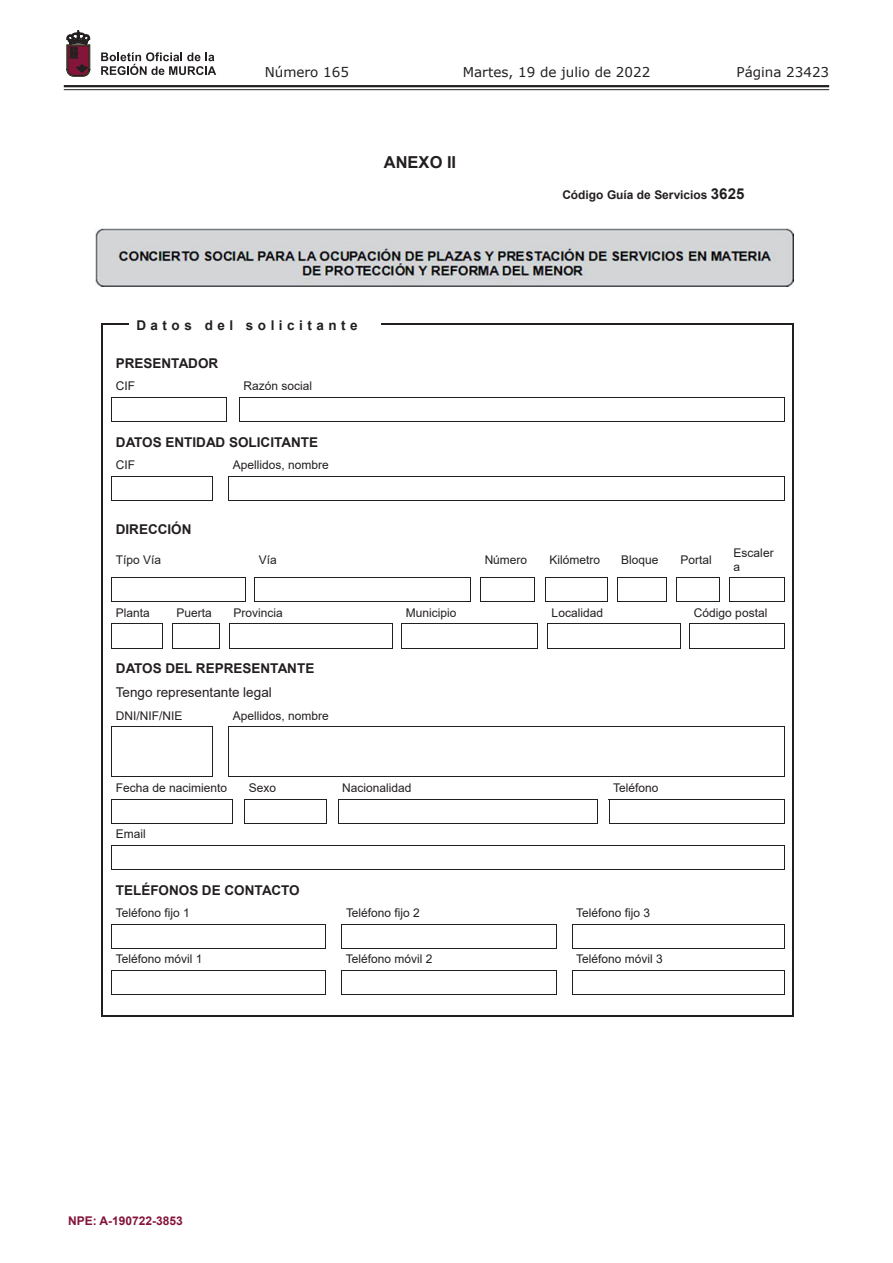
<style>
.page{position:relative;width:893px;height:1263px;background:#fff}
.page>*{position:absolute;margin:0;border:0;box-sizing:border-box;transform-origin:0 0}
.t1{font:700 16.5px "Arial";color:#231f20}
.t2{font:700 13.5px "Arial";color:#231f20}
.t3{font:13.5px "Verdana";color:#231f20}
.t4{font:13.5px "Arial";color:#231f20}
.t5{font:700 13.5px "Arial";letter-spacing:.335em;color:#231f20}
.t6{font:12px/13.8px "Arial";color:#231f20}
.t7{font:700 12px "Arial";color:#231f20}
.t8{font:700 12px "Arial";color:#83143a}
.s1{font-size:15px}
</style>
<div class="page">
<hr style="left:64px;top:85px;width:765px;height:2px;background:#231f20">
<hr style="left:64px;top:89px;width:765px;height:1px;background:#231f20">
<svg style="left:101px;top:52px;width:115px;height:23px"></svg>
<svg style="left:67px;top:31px;width:23px;height:45px"></svg>
<hr style="left:101px;top:323px;width:27px;height:2px;background:#231f20">
<hr style="left:381px;top:323px;width:411px;height:2px;background:#231f20">
<svg style="left:101px;top:325px;width:2px;height:18px"></svg>
<svg style="left:792px;top:323px;width:1px;height:20px"></svg>
<hr style="left:112px;top:397px;width:114px;height:1px;background:#231f20">
<hr style="left:240px;top:397px;width:544px;height:1px;background:#231f20">
<hr style="left:112px;top:421px;width:114px;height:1px;background:#231f20">
<svg style="left:226px;top:397px;width:1px;height:25px"></svg>
<svg style="left:239px;top:397px;width:1px;height:25px"></svg>
<hr style="left:240px;top:421px;width:544px;height:1px;background:#231f20">
<svg style="left:784px;top:397px;width:1px;height:25px"></svg>
<hr style="left:112px;top:476px;width:100px;height:1px;background:#231f20">
<hr style="left:229px;top:476px;width:555px;height:1px;background:#231f20">
<hr style="left:112px;top:500px;width:100px;height:1px;background:#231f20">
<svg style="left:212px;top:476px;width:1px;height:25px"></svg>
<svg style="left:228px;top:476px;width:1px;height:24px"></svg>
<hr style="left:228px;top:500px;width:556px;height:1px;background:#231f20">
<svg style="left:784px;top:476px;width:1px;height:25px"></svg>
<hr style="left:112px;top:577px;width:133px;height:1px;background:#231f20">
<hr style="left:255px;top:577px;width:216px;height:1px;background:#231f20">
<hr style="left:480px;top:577px;width:54px;height:1px;background:#231f20">
<hr style="left:545px;top:577px;width:62px;height:1px;background:#231f20">
<hr style="left:617px;top:577px;width:49px;height:1px;background:#231f20">
<hr style="left:676px;top:577px;width:44px;height:1px;background:#231f20">
<hr style="left:729px;top:577px;width:55px;height:1px;background:#231f20">
<hr style="left:112px;top:602px;width:133px;height:1px;background:#231f20">
<svg style="left:245px;top:577px;width:1px;height:25px"></svg>
<hr style="left:255px;top:602px;width:216px;height:1px;background:#231f20">
<svg style="left:480px;top:578px;width:1px;height:24px"></svg>
<hr style="left:480px;top:602px;width:54px;height:1px;background:#231f20">
<svg style="left:534px;top:577px;width:1px;height:25px"></svg>
<svg style="left:545px;top:578px;width:1px;height:24px"></svg>
<hr style="left:545px;top:602px;width:62px;height:1px;background:#231f20">
<svg style="left:607px;top:577px;width:1px;height:25px"></svg>
<svg style="left:617px;top:578px;width:1px;height:24px"></svg>
<hr style="left:617px;top:602px;width:50px;height:1px;background:#231f20">
<svg style="left:666px;top:577px;width:1px;height:26px"></svg>
<svg style="left:676px;top:578px;width:1px;height:24px"></svg>
<hr style="left:676px;top:602px;width:44px;height:1px;background:#231f20">
<svg style="left:729px;top:578px;width:1px;height:24px"></svg>
<hr style="left:729px;top:602px;width:55px;height:1px;background:#231f20">
<svg style="left:784px;top:577px;width:1px;height:25px"></svg>
<hr style="left:112px;top:624px;width:51px;height:1px;background:#231f20">
<hr style="left:172px;top:624px;width:48px;height:1px;background:#231f20">
<hr style="left:229px;top:624px;width:163px;height:1px;background:#231f20">
<hr style="left:402px;top:624px;width:135px;height:1px;background:#231f20">
<hr style="left:547px;top:624px;width:133px;height:1px;background:#231f20">
<hr style="left:690px;top:624px;width:94px;height:1px;background:#231f20">
<hr style="left:112px;top:648px;width:51px;height:1px;background:#231f20">
<svg style="left:172px;top:625px;width:1px;height:23px"></svg>
<hr style="left:172px;top:648px;width:48px;height:1px;background:#231f20">
<svg style="left:229px;top:625px;width:1px;height:23px"></svg>
<hr style="left:229px;top:648px;width:163px;height:1px;background:#231f20">
<svg style="left:392px;top:624px;width:1px;height:25px"></svg>
<hr style="left:402px;top:648px;width:135px;height:1px;background:#231f20">
<svg style="left:537px;top:624px;width:1px;height:25px"></svg>
<svg style="left:547px;top:625px;width:1px;height:24px"></svg>
<hr style="left:548px;top:648px;width:132px;height:1px;background:#231f20">
<svg style="left:680px;top:624px;width:1px;height:25px"></svg>
<hr style="left:690px;top:648px;width:94px;height:1px;background:#231f20">
<svg style="left:784px;top:624px;width:1px;height:25px"></svg>
<hr style="left:112px;top:726px;width:100px;height:1px;background:#231f20">
<hr style="left:229px;top:726px;width:555px;height:1px;background:#231f20">
<hr style="left:112px;top:731px;width:1px;height:46px;background:#231f20">
<hr style="left:212px;top:731px;width:1px;height:46px;background:#231f20">
<hr style="left:228px;top:731px;width:1px;height:46px;background:#231f20">
<hr style="left:784px;top:731px;width:1px;height:46px;background:#231f20">
<hr style="left:112px;top:777px;width:101px;height:1px;background:#231f20">
<hr style="left:228px;top:777px;width:556px;height:1px;background:#231f20">
<hr style="left:112px;top:799px;width:121px;height:1px;background:#231f20">
<hr style="left:245px;top:799px;width:81px;height:1px;background:#231f20">
<hr style="left:338px;top:799px;width:259px;height:1px;background:#231f20">
<hr style="left:609px;top:799px;width:175px;height:1px;background:#231f20">
<hr style="left:112px;top:823px;width:121px;height:1px;background:#231f20">
<hr style="left:245px;top:823px;width:81px;height:1px;background:#231f20">
<svg style="left:326px;top:799px;width:1px;height:25px"></svg>
<svg style="left:338px;top:800px;width:1px;height:23px"></svg>
<hr style="left:338px;top:823px;width:259px;height:1px;background:#231f20">
<svg style="left:597px;top:799px;width:1px;height:25px"></svg>
<svg style="left:609px;top:800px;width:1px;height:23px"></svg>
<hr style="left:609px;top:823px;width:175px;height:1px;background:#231f20">
<svg style="left:784px;top:799px;width:1px;height:25px"></svg>
<hr style="left:112px;top:845px;width:672px;height:1px;background:#231f20">
<hr style="left:112px;top:869px;width:672px;height:1px;background:#231f20">
<svg style="left:784px;top:845px;width:1px;height:25px"></svg>
<hr style="left:112px;top:924px;width:214px;height:1px;background:#231f20">
<hr style="left:342px;top:924px;width:214px;height:1px;background:#231f20">
<hr style="left:573px;top:924px;width:211px;height:1px;background:#231f20">
<hr style="left:112px;top:948px;width:214px;height:1px;background:#231f20">
<hr style="left:342px;top:948px;width:214px;height:1px;background:#231f20">
<svg style="left:556px;top:924px;width:1px;height:25px"></svg>
<svg style="left:572px;top:924px;width:1px;height:25px"></svg>
<hr style="left:573px;top:948px;width:211px;height:1px;background:#231f20">
<svg style="left:784px;top:924px;width:1px;height:25px"></svg>
<hr style="left:112px;top:970px;width:214px;height:1px;background:#231f20">
<hr style="left:342px;top:970px;width:214px;height:1px;background:#231f20">
<hr style="left:573px;top:970px;width:211px;height:1px;background:#231f20">
<hr style="left:112px;top:994px;width:214px;height:1px;background:#231f20">
<hr style="left:342px;top:994px;width:214px;height:1px;background:#231f20">
<svg style="left:556px;top:970px;width:1px;height:25px"></svg>
<svg style="left:572px;top:970px;width:1px;height:24px"></svg>
<hr style="left:572px;top:994px;width:212px;height:1px;background:#231f20">
<svg style="left:784px;top:970px;width:1px;height:25px"></svg>
<hr style="left:101px;top:343px;width:2px;height:674px;background:#231f20">
<hr style="left:101px;top:1015px;width:691px;height:2px;background:#231f20">
<hr style="left:792px;top:343px;width:1px;height:674px;background:#231f20">
<img style="left:95px;top:228px;width:699px;height:58px">
<p class="t3" style="left:265px;top:62px;width:86px">Número 165</p>
<p class="t3" style="left:463px;top:62px;width:189px">Martes, 19 de julio de 2022</p>
<p class="t3" style="left:736px;top:62px;width:94px">Página 23423</p>
<h1 class="t1" style="left:384px;top:151px;width:74px">ANEXO II</h1>
<p class="t5" style="left:136px;top:315px;width:223px">Datos del solicitante</p>
<p class="t2" style="left:116px;top:353px;width:104px">PRESENTADOR</p>
<p class="t6" style="left:116px;top:379px;width:21px">CIF</p>
<p class="t6" style="left:243px;top:379px;width:70px">Razón social</p>
<p class="t2" style="left:116px;top:433px;width:204px">DATOS ENTIDAD SOLICITANTE</p>
<p class="t6" style="left:116px;top:458px;width:21px">CIF</p>
<p class="t6" style="left:233px;top:458px;width:97px">Apellidos, nombre</p>
<p class="t7" style="left:562px;top:187px;width:184px">Código Guía de Servicios <span class="s1">3625</span></p>
<p class="t2" style="left:116px;top:520px;width:77px">DIRECCIÓN</p>
<p class="t6" style="left:116px;top:552px;width:47px">Típo Vía</p>
<p class="t6" style="left:259px;top:552px;width:19px">Vía</p>
<p class="t6" style="left:485px;top:552px;width:44px">Número</p>
<p class="t6" style="left:549px;top:552px;width:52px">Kilómetro</p>
<p class="t6" style="left:621px;top:552px;width:39px">Bloque</p>
<p class="t6" style="left:680px;top:552px;width:33px">Portal</p>
<p class="t6" style="left:734px;top:546px;width:42px">Escaler a</p>
<p class="t6" style="left:116px;top:606px;width:35px">Planta</p>
<p class="t6" style="left:177px;top:606px;width:37px">Puerta</p>
<p class="t6" style="left:234px;top:606px;width:51px">Provincia</p>
<p class="t6" style="left:406px;top:606px;width:52px">Municipio</p>
<p class="t6" style="left:552px;top:606px;width:53px">Localidad</p>
<p class="t6" style="left:694px;top:606px;width:75px">Código postal</p>
<p class="t2" style="left:116px;top:659px;width:200px">DATOS DEL REPRESENTANTE</p>
<p class="t4" style="left:116px;top:683px;width:158px">Tengo representante legal</p>
<p class="t6" style="left:116px;top:708px;width:68px">DNI/NIF/NIE</p>
<p class="t6" style="left:233px;top:708px;width:97px">Apellidos, nombre</p>
<p class="t6" style="left:116px;top:781px;width:113px">Fecha de nacimiento</p>
<p class="t6" style="left:249px;top:781px;width:29px">Sexo</p>
<p class="t6" style="left:342px;top:781px;width:71px">Nacionalidad</p>
<p class="t6" style="left:613px;top:781px;width:47px">Teléfono</p>
<p class="t6" style="left:116px;top:827px;width:32px">Email</p>
<p class="t2" style="left:116px;top:880px;width:185px">TELÉFONOS DE CONTACTO</p>
<p class="t6" style="left:116px;top:906px;width:75px">Teléfono fijo 1</p>
<p class="t6" style="left:346px;top:906px;width:75px">Teléfono fijo 2</p>
<p class="t6" style="left:576px;top:906px;width:75px">Teléfono fijo 3</p>
<p class="t6" style="left:116px;top:952px;width:88px">Teléfono móvil 1</p>
<p class="t6" style="left:346px;top:952px;width:88px">Teléfono móvil 2</p>
<p class="t6" style="left:576px;top:952px;width:88px">Teléfono móvil 3</p>
<p class="t8" style="left:68px;top:1212px;width:116px">NPE: A-190722-3853</p>
</div>
